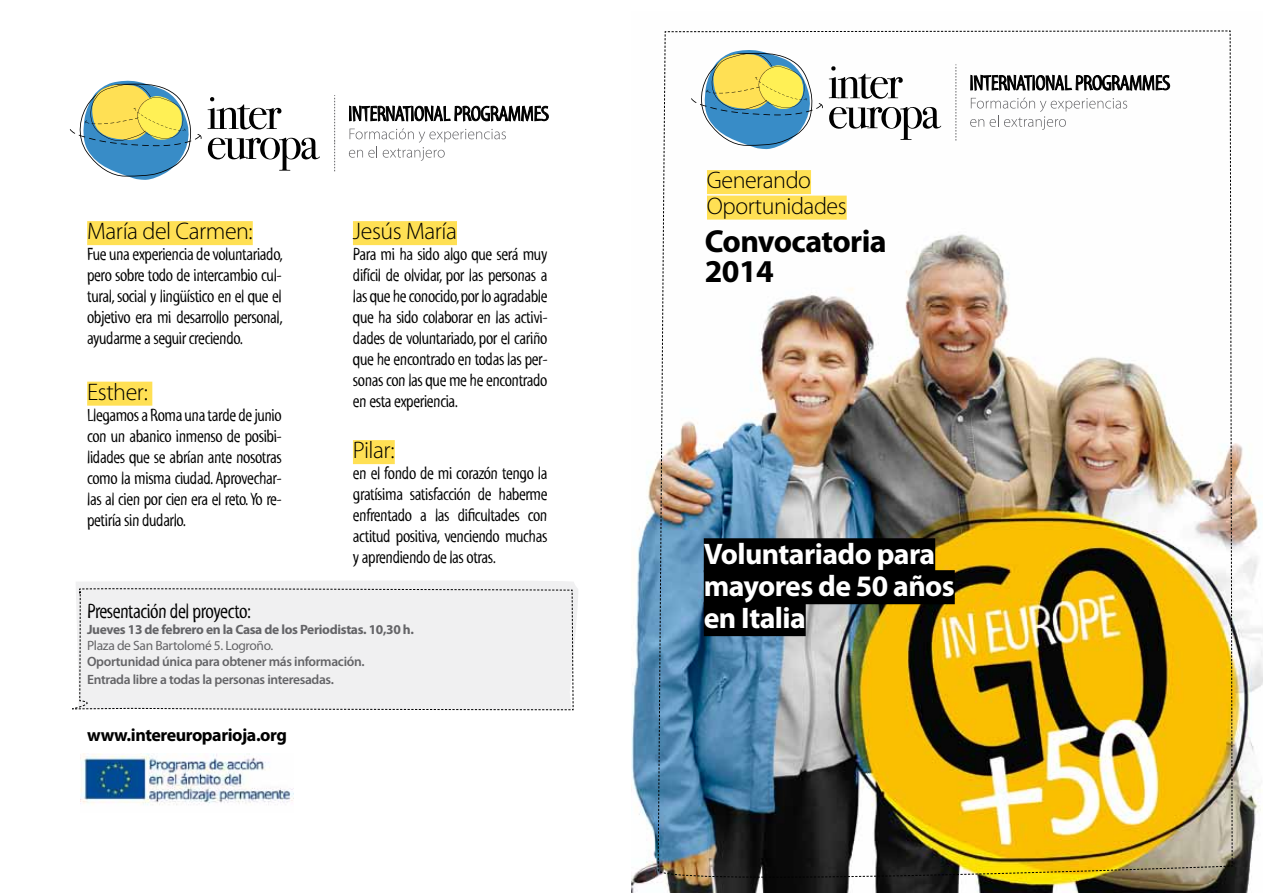
<style>
.page{position:relative;width:1263px;height:893px;background:#fff}
.page>*{position:absolute;margin:0;border:0;box-sizing:border-box;transform-origin:0 0}
.t1{font:700 31.95px/29.7px "Myriad Pro";letter-spacing:-.02em;color:#000}
.t2{font:700 29.85px/32px "Myriad Pro";letter-spacing:-.02em;color:#fff}
.t3{font:300 24px/25.5px "Myriad Pro";letter-spacing:-.02em;color:#000}
.t4{font:21px "Myriad Std Tilt";letter-spacing:-.025em;color:#000}
.t5{font:18px/21px "Myriad Std Tilt";letter-spacing:-.025em;color:#000;text-align:justify}
.t6{font:700 18px "Myriad Pro";letter-spacing:-.025em;color:#000}
.t7{font:600 13.5px/18px "Myriad Pro";letter-spacing:-.025em;color:#646467}
.t8{font:700 13.5px "Myriad Pro";letter-spacing:-.025em;color:#646467}
.t9{font:13.5px "Myriad Pro";letter-spacing:-.025em;color:#646467}
</style>
<div class="page">
<img style="left:632px;top:443px;width:631px;height:450px">
<div style="left:87px;top:221px;width:166px;height:24px;background:#ffe054"></div>
<div style="left:353px;top:221px;width:104px;height:24px;background:#ffe054"></div>
<div style="left:87px;top:382px;width:65px;height:24px;background:#ffe054"></div>
<div style="left:353px;top:440px;width:42px;height:24px;background:#ffe054"></div>
<svg style="left:70px;top:80px;width:132px;height:100px"></svg>
<svg style="left:208px;top:97px;width:73px;height:32px"></svg>
<svg style="left:208px;top:138px;width:112px;height:33px"></svg>
<svg style="left:349px;top:105px;width:200px;height:17px"></svg>
<svg style="left:349px;top:128px;width:157px;height:33px"></svg>
<img style="left:657px;top:30px;width:576px;height:856px">
<svg style="left:334px;top:95px;width:1px;height:76px"></svg>
<img style="left:81px;top:753px;width:213px;height:52px">
<div style="left:76px;top:581px;width:502px;height:61px;background:#f0f0f1"></div>
<div style="left:72px;top:588px;width:502px;height:122px;background:#f0f0f1"></div>
<h3 class="t3" style="left:87px;top:218px;width:167px">María del Carmen:</h3>
<p class="t5" style="left:87px;top:244px;width:197px">Fue una experiencia de voluntariado, pero sobre todo de intercambio cul&shy;tural, social y lingüístico en el que el objetivo era mi desarrollo personal, ayudarme a seguir creciendo.</p>
<h3 class="t3" style="left:87px;top:379px;width:62px">Esther:</h3>
<p class="t5" style="left:87px;top:404px;width:196px">Llegamos a Roma una tarde de junio con un abanico inmenso de posibi&shy;lidades que se abrían ante nosotras como la misma ciudad. Aprovechar&shy;las al cien por cien era el reto. Yo re&shy;petiría sin dudarlo.</p>
<h3 class="t3" style="left:353px;top:218px;width:106px">Jesús María</h3>
<p class="t5" style="left:353px;top:244px;width:196px">Para mi ha sido algo que será muy difícil de olvidar, por las personas a las que he conocido,por lo agradable que ha sido colaborar en las activi&shy;dades de voluntariado, por el cariño que he encontrado en todas las per&shy;sonas con las que me he encontrado en esta experiencia.</p>
<h3 class="t3" style="left:353px;top:437px;width:43px">Pilar:</h3>
<p class="t5" style="left:353px;top:463px;width:196px">en el fondo de mi corazón tengo la gratísima satisfacción de haberme enfrentado a las dificultades con actitud positiva, venciendo muchas y aprendiendo de las otras.</p>
<p class="t4" style="left:87px;top:599px;width:165px">Presentación del proyecto:</p>
<p class="t8" style="left:87px;top:620px;width:328px">Jueves 13 de febrero en la Casa de los Periodistas. 10,30 h.</p>
<p class="t9" style="left:87px;top:637px;width:188px">Plaza de San Bartolomé 5. Logroño.</p>
<p class="t7" style="left:87px;top:652px;width:279px">Oportunidad única para obtener más información.<br>Entrada libre a todas la personas interesadas.</p>
<p class="t6" style="left:87px;top:723px;width:201px">www.intereuroparioja.org</p>
<h3 class="t3" style="left:707px;top:167px;width:141px">Generando<br>Oportunidades</h3>
<h1 class="t1" style="left:705px;top:225px;width:183px">Convocatoria<br>2014</h1>
<h2 class="t2" style="left:704px;top:537px;width:252px">Voluntariado para mayores de 50 años en Italia</h2>
</div>
